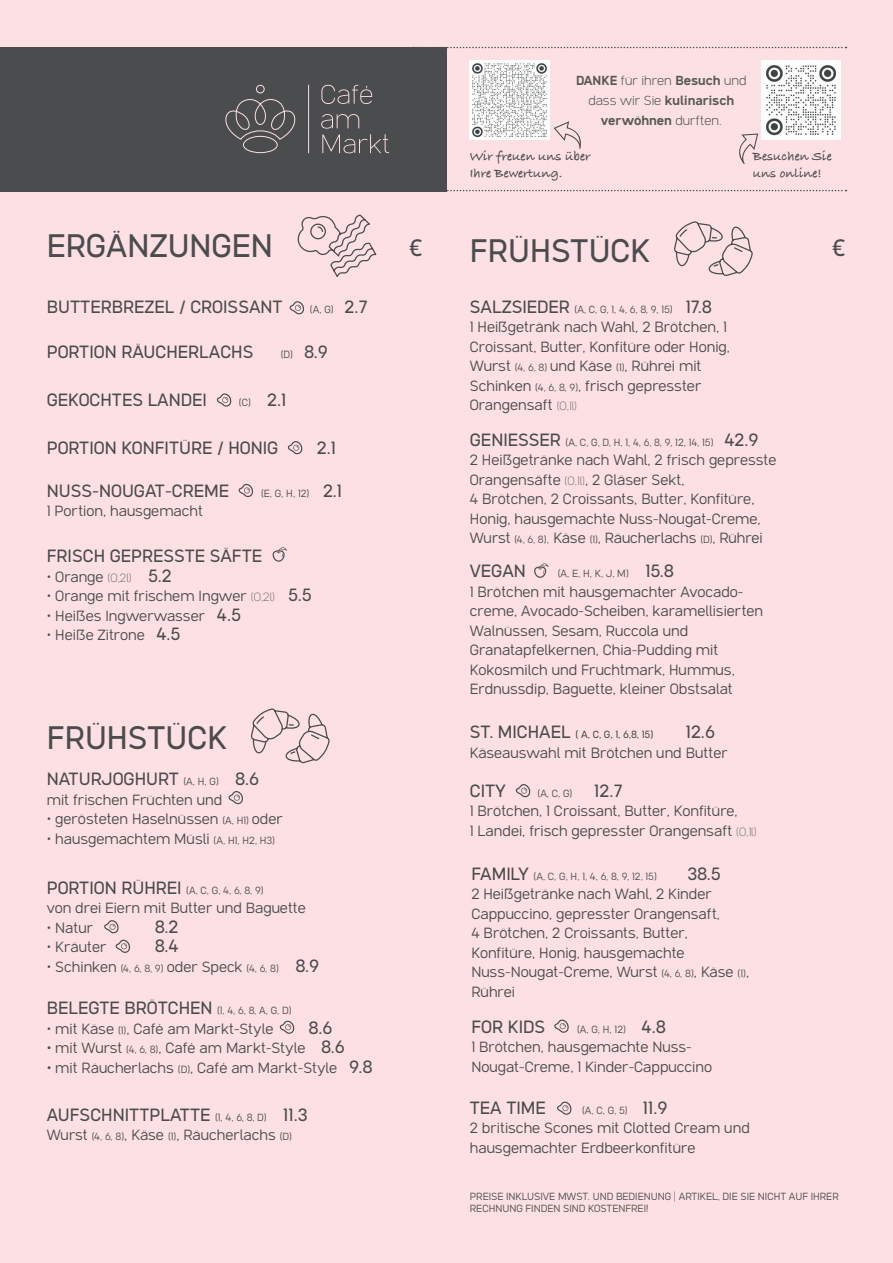
<style>
.page{position:relative;width:893px;height:1263px;background:#fce0e4}
.page>*{position:absolute;margin:0;border:0;box-sizing:border-box;transform-origin:0 0}
.t1{font:500 33px "Compose";color:#4b4c4d}
.t2{font:500 24px "Compose";color:#4b4c4d}
.t3{font:500 18px "Compose";color:#4b4c4d}
.t4{font:15px/19.5px "Compose";color:#4b4c4d}
.t5{font:700 13.5px/16.5px "Bradley Hand ITCTT";color:#4b4c4d}
.t6{font:700 13.35px/20px "Compose";color:#575855;text-align:center}
.t7{font:10.5px/12px "Compose";color:#4b4c4d}
.t8{font:500 10.5px "Compose";color:#4b4c4d}
.s1{font-weight:500;font-size:18px}
.s2{font-weight:200}
.s3{font-weight:200;font-size:12px}
.s4{font-weight:400;font-size:10.5px}
.s5{font-size:10.5px}
.s6{font-weight:300;color:#4b4c4d}
.s7{font-size:18px}
</style>
<div class="page">
<svg style="left:516px;top:784px;width:14px;height:13px"></svg>
<svg style="left:557px;top:1101px;width:14px;height:14px"></svg>
<svg style="left:554px;top:1019px;width:15px;height:14px"></svg>
<svg style="left:534px;top:563px;width:15px;height:15px"></svg>
<svg style="left:674px;top:221px;width:79px;height:55px"></svg>
<svg style="left:288px;top:441px;width:14px;height:13px"></svg>
<svg style="left:239px;top:484px;width:14px;height:13px"></svg>
<svg style="left:280px;top:1021px;width:14px;height:13px"></svg>
<svg style="left:273px;top:547px;width:14px;height:15px"></svg>
<svg style="left:290px;top:301px;width:14px;height:13px"></svg>
<svg style="left:229px;top:791px;width:14px;height:13px"></svg>
<svg style="left:217px;top:393px;width:14px;height:14px"></svg>
<svg style="left:104px;top:920px;width:15px;height:13px"></svg>
<svg style="left:116px;top:940px;width:14px;height:13px"></svg>
<div style="left:0;top:47px;width:446px;height:144px;background:#4b4c4d"></div>
<div style="left:243px;top:136px;width:35px;height:17px;border:1px solid #fce0e4;border-radius:50%"></div>
<svg style="left:225px;top:99px;width:71px;height:42px"></svg>
<div style="left:256px;top:85px;width:9px;height:8px;border:1px solid #fce0e4;border-radius:50%"></div>
<svg style="left:321px;top:114px;width:68px;height:39px"></svg>
<svg style="left:321px;top:85px;width:51px;height:19px"></svg>
<hr style="left:308px;top:85px;width:1px;height:68px;background:#fce0e4">
<svg style="left:446px;top:190px;width:400px;height:1px"></svg>
<svg style="left:446px;top:47px;width:400px;height:1px"></svg>
<svg style="left:298px;top:214px;width:79px;height:63px"></svg>
<svg style="left:250px;top:708px;width:80px;height:56px"></svg>
<svg style="left:739px;top:134px;width:19px;height:30px"></svg>
<img style="left:470px;top:60px;width:80px;height:80px">
<img style="left:761px;top:60px;width:80px;height:80px">
<svg style="left:554px;top:121px;width:27px;height:28px"></svg>
<h1 class="t1" style="left:47px;top:227px;width:228px">ERGÄNZUNGEN</h1>
<h2 class="t2" style="left:409px;top:234px;width:15px">€</h2>
<p class="t3" style="left:47px;top:297px;width:237px">BUTTERBREZEL / CROISSANT</p>
<p class="t7" style="left:310px;top:304px;width:59px">(A, G) <span class="s1">2.7</span></p>
<p class="t3" style="left:47px;top:342px;width:208px">PORTION RÄUCHERLACHS</p>
<p class="t7" style="left:281px;top:349px;width:49px">(D) <span class="s1">8.9</span></p>
<p class="t3" style="left:47px;top:390px;width:162px">GEKOCHTES LANDEI</p>
<p class="t7" style="left:239px;top:397px;width:49px">(C) <span class="s1">2.1</span></p>
<p class="t3" style="left:47px;top:438px;width:233px">PORTION KONFITÜRE / HONIG</p>
<p class="t3" style="left:317px;top:438px;width:20px">2.1</p>
<p class="t3" style="left:47px;top:480px;width:184px">NUSS-NOUGAT-CREME</p>
<p class="t7" style="left:261px;top:488px;width:82px">(E, G, H, 12) <span class="s1">2.1</span></p>
<p class="t4" style="left:47px;top:502px;width:158px">1 Portion, hausgemacht</p>
<p class="t3" style="left:47px;top:546px;width:217px">FRISCH GEPRESSTE SÄFTE</p>
<p class="t4" style="left:47px;top:568px;width:126px"><span class="s2">•</span> Orange <span class="s3">(0,2l)</span> <span class="s1">5.2</span></p>
<p class="t4" style="left:47px;top:587px;width:267px"><span class="s2">•</span> Orange mit frischem Ingwer <span class="s3">(0,2l)</span> <span class="s1">5.5</span></p>
<p class="t4" style="left:47px;top:607px;width:196px"><span class="s2">•</span> Heißes Ingwerwasser <span class="s1">4.5</span></p>
<p class="t4" style="left:47px;top:626px;width:135px"><span class="s2">•</span> Heiße Zitrone <span class="s1">4.5</span></p>
<h1 class="t1" style="left:47px;top:719px;width:182px">FRÜHSTÜCK</h1>
<p class="t3" style="left:47px;top:769px;width:214px">NATURJOGHURT <span class="s4">(A, H, G)</span> 8.6</p>
<p class="t4" style="left:47px;top:791px;width:177px">mit frischen Früchten und</p>
<p class="t4" style="left:47px;top:810px;width:238px"><span class="s2">•</span> gerösteten Haselnüssen <span class="s5">(A, H1)</span> oder</p>
<p class="t4" style="left:47px;top:830px;width:230px"><span class="s2">•</span> hausgemachtem Müsli <span class="s5">(A, H1, H2, H3)</span></p>
<p class="t7" style="left:47px;top:885px;width:218px"><span class="s1">PORTION RÜHREI</span> (A, C, G, 4, 6, 8, 9)</p>
<p class="t4" style="left:47px;top:899px;width:261px">von drei Eiern mit Butter und Baguette</p>
<p class="t4" style="left:47px;top:919px;width:48px"><span class="s2">•</span> Natur</p>
<p class="t3" style="left:155px;top:916px;width:25px">8.2</p>
<p class="t4" style="left:47px;top:938px;width:61px"><span class="s2">•</span> Kräuter</p>
<p class="t3" style="left:155px;top:936px;width:25px">8.4</p>
<p class="t4" style="left:47px;top:958px;width:274px"><span class="s2">•</span> Schinken <span class="s5">(4, 6, 8, 9)</span> oder Speck <span class="s5">(4, 6, 8)</span> <span class="s1">8.9</span></p>
<p class="t3" style="left:47px;top:998px;width:246px">BELEGTE BRÖTCHEN <span class="s4">(1, 4, 6, 8, A, G, D)</span></p>
<p class="t4" style="left:47px;top:1020px;width:228px"><span class="s2">•</span> mit Käse <span class="s5">(1)</span>, Café am Markt-Style</p>
<p class="t3" style="left:309px;top:1017px;width:25px">8.6</p>
<p class="t4" style="left:47px;top:1039px;width:300px">• mit Wurst <span class="s5">(4, 6, 8)</span>, Café am Markt-Style <span class="s1">8.6</span></p>
<p class="t4" style="left:47px;top:1059px;width:328px">• mit Räucherlachs <span class="s5">(D)</span>, Café am Markt-Style <span class="s1">9.8</span></p>
<p class="t3" style="left:47px;top:1105px;width:262px">AUFSCHNITTPLATTE <span class="s4">(1, 4, 6, 8, D)</span> 11.3</p>
<p class="t4" style="left:47px;top:1126px;width:247px">Wurst <span class="s5">(4, 6, 8)</span>, Käse <span class="s5">(1)</span>, Räucherlachs <span class="s5">(D)</span></p>
<p class="t6" style="left:576px;top:71px;width:172px">DANKE <span class="s6">für ihren</span> Besuch <span class="s6">und dass wir Sie</span> kulinarisch verwöhnen <span class="s6">durften.</span></p>
<p class="t5" style="left:470px;top:148px;width:122px">Wir freuen uns über<br>Ihre Bewertung.</p>
<h1 class="t1" style="left:470px;top:232px;width:182px">FRÜHSTÜCK</h1>
<p class="t7" style="left:470px;top:304px;width:244px"><span class="s1">SALZSIEDER</span> (A, C, G, 1, 4, 6, 8, 9, 15) <span class="s1">17.8</span></p>
<p class="t4" style="left:470px;top:319px;width:262px">1 Heißgetränk nach Wahl, 2 Brötchen, 1<br>Croissant, Butter, Konfitüre oder Honig, Wurst <span class="s5">(4, 6, 8)</span> und Käse <span class="s5">(1)</span>, Rührei mit Schinken <span class="s5">(4, 6, 8, 9)</span>, frisch gepresster Orangensaft <span class="s3">(0,1l)</span></p>
<p class="t5" style="left:753px;top:148px;width:80px">Besuchen Sie uns online!</p>
<h2 class="t2" style="left:833px;top:234px;width:15px">€</h2>
<p class="t7" style="left:470px;top:437px;width:290px"><span class="s1">GENIESSER</span> (A, C, G, D, H, 1, 4, 6, 8, 9, 12, 14, 15) <span class="s1">42.9</span></p>
<p class="t4" style="left:470px;top:451px;width:308px">2 Heißgetränke nach Wahl, 2 frisch gepresste Orangensäfte <span class="s3">(0,1l)</span>, 2 Gläser Sekt,<br>4 Brötchen, 2 Croissants, Butter, Konfitüre, Honig, hausgemachte Nuss-Nougat-Creme, Wurst <span class="s5">(4, 6, 8)</span><span class="s2">,</span> Käse <span class="s5">(1)</span>, Räucherlachs <span class="s5">(D)</span>, Rührei</p>
<p class="t3" style="left:470px;top:561px;width:58px">VEGAN</p>
<p class="t7" style="left:558px;top:568px;width:118px">(A, E, H, K, J, M) <span class="s1">15.8</span></p>
<p class="t4" style="left:470px;top:583px;width:295px">1 Brötchen mit hausgemachter Avocado&shy;creme, Avocado-Scheiben, karamellisierten Walnüssen, Sesam, Ruccola und Granatapfelkernen, Chia-Pudding mit Kokosmilch und Fruchtmark, Hummus, Erdnussdip, Baguette, kleiner Obstsalat</p>
<p class="t8" style="left:470px;top:729px;width:185px"><span class="s7">ST. MICHAEL</span> ( A, C, G, 1, 6,8, 15)</p>
<p class="t3" style="left:686px;top:722px;width:31px">12.6</p>
<p class="t4" style="left:470px;top:744px;width:259px">Käseauswahl mit Brötchen und Butter</p>
<p class="t3" style="left:470px;top:781px;width:38px">CITY</p>
<p class="t7" style="left:538px;top:788px;width:87px">(A, C, G) <span class="s1">12.7</span></p>
<p class="t4" style="left:470px;top:802px;width:288px">1 Brötchen, 1 Croissant, Butter, Konfitüre,<br>1 Landei, frisch gepresster Orangensaft <span class="s3">(0,1l)</span></p>
<p class="t7" style="left:471px;top:871px;width:187px"><span class="s1">FAMILY</span> (A, C, G, H, 1, 4, 6, 8, 9, 12, 15)</p>
<p class="t3" style="left:687px;top:863px;width:35px">38.5</p>
<p class="t4" style="left:471px;top:885px;width:279px">2 Heißgetränke nach Wahl, 2 Kinder<br>Cappuccino, gepresster Orangensaft,<br>4 Brötchen, 2 Croissants, Butter,<br>Konfitüre, Honig, hausgemachte<br>Nuss-Nougat-Creme, Wurst <span class="s5">(4, 6, 8)</span>, Käse <span class="s5">(1)</span>,<br>Rührei</p>
<p class="t3" style="left:471px;top:1016px;width:75px">FOR KIDS</p>
<p class="t7" style="left:577px;top:1024px;width:90px">(A, G, H, 12) <span class="s1">4.8</span></p>
<p class="t4" style="left:471px;top:1038px;width:242px">1 Brötchen, hausgemachte Nuss-<br>Nougat-Creme, 1 Kinder-Cappuccino</p>
<p class="t3" style="left:470px;top:1097px;width:77px">TEA TIME</p>
<p class="t7" style="left:582px;top:1105px;width:87px">(A, C, G, 5) <span class="s1">11.9</span></p>
<p class="t4" style="left:470px;top:1119px;width:281px">2 britische Scones mit Clotted Cream und hausgemachter Erdbeerkonfitüre</p>
<p class="t7" style="left:470px;top:1191px;width:370px">PREISE INKLUSIVE MWST. UND BEDIENUNG | ARTIKEL, DIE SIE NICHT AUF IHRER<br>RECHNUNG FINDEN SIND KOSTENFREI!</p>
</div>
